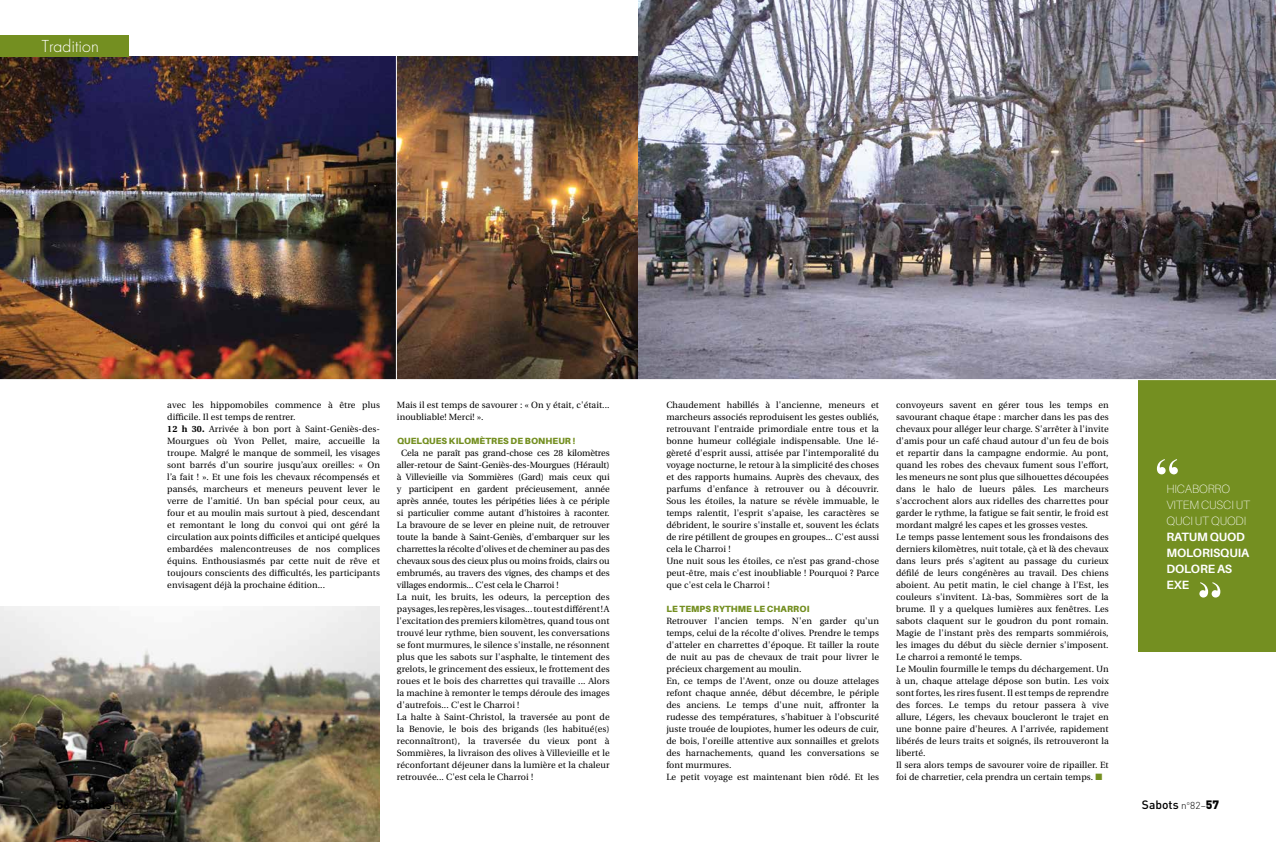
<style>
.page{position:relative;width:1276px;height:842px;background:#fff}
.page>*{position:absolute;margin:0;border:0;box-sizing:border-box;transform-origin:0 0}
.t1{font:300 16px "Futura";color:#fff}
.t2{font:100 12px/16px "Aileron";letter-spacing:-.01em;color:#fff}
.t3{font:700 12px/16px "Aileron";letter-spacing:-.01em;color:#fff}
.t4{font:500 12px "DIN";color:#000}
.t5{font:300 10px "DIN";color:#000}
.t6{font:9px/12px "Heuristica";letter-spacing:.01em;color:#000}
.t7{font:900 9px "Aileron";letter-spacing:.01em;color:#748f21}
.s1{font-weight:700}
.s2{color:#748f21}
.s3{font-weight:900}
.s4{font-weight:300;font-size:10px}
.s5{font-weight:900;font-size:12px}
</style>
<div class="page">
<img style="left:638px;top:0;width:638px;height:379px">
<img style="left:0;top:607px;width:380px;height:235px">
<img style="left:0;top:57px;width:638px;height:322px">
<div style="left:1138px;top:380px;width:138px;height:271px;background:#748f21"></div>
<svg style="left:1157px;top:459px;width:20px;height:15px"></svg>
<svg style="left:1199px;top:582px;width:21px;height:15px"></svg>
<div style="left:0;top:35px;width:129px;height:22px;background:#748f21"></div>
<hr style="left:396px;top:54px;width:1px;height:329px;background:#fff">
<h1 class="t1" style="left:42px;top:36px;width:58px">Tradition</h1>
<p class="t6" style="left:167px;top:399px;width:214px">avec les hippomobiles commence à être plus difficile. Il est temps de rentrer.<br><span class="s1">12 h 30.</span> Arrivée à bon port à Saint-Geniès-des-Mourgues où Yvon Pellet, maire, accueille la troupe. Malgré le manque de sommeil, les visages sont barrés d’un sourire jusqu’aux oreilles: « On l’a fait ! ». Et une fois les chevaux récompensés et pansés, marcheurs et meneurs peuvent lever le verre de l'amitié. Un ban spécial pour ceux, au four et au moulin mais surtout à pied, descendant et remontant le long du convoi qui ont géré la circulation aux points difficiles et anticipé quelques embardées malencontreuses de nos complices équins. Enthousiasmés par cette nuit de rêve et toujours conscients des difficultés, les participants envisagent déjà la prochaine édition...</p>
<p class="t6" style="left:397px;top:399px;width:214px">Mais il est temps de savourer : « On y était, c'était... inoubliable! Merci! ».</p>
<p class="t7" style="left:397px;top:436px;width:180px">QUELQUES KILOMÈTRES DE BONHEUR !</p>
<p class="t6" style="left:397px;top:447px;width:214px;text-indent:4px">Cela ne paraît pas grand-chose ces 28 kilomètres aller-retour de Saint-Geniès-des-Mourgues (Hérault) à Villevieille via Sommières (Gard) mais ceux qui y participent en gardent précieusement, année après année, toutes les péripéties liées à ce périple si particulier comme autant d'histoires à raconter.<br>La bravoure de se lever en pleine nuit, de retrouver toute la bande à Saint-Geniès, d'embarquer sur les charrettes la récolte d'olives et de cheminer au pas des chevaux sous des cieux plus ou moins froids, clairs ou embrumés, au travers des vignes, des champs et des villages endormis... C'est cela le Charroi !<br>La nuit, les bruits, les odeurs, la perception des paysages, les repères, les visages... tout est différent ! A l'excitation des premiers kilomètres, quand tous ont trouvé leur rythme, bien souvent, les conversations se font murmures, le silence s'installe, ne résonnent plus que les sabots sur l'asphalte, le tintement des grelots, le grincement des essieux, le frottement des roues et le bois des charrettes qui travaille ... Alors la machine à remonter le temps déroule des images d'autrefois... C'est le Charroi !<br>La halte à Saint-Christol, la traversée au pont de la Benovie, le bois des brigands (les habitué(es) reconnaîtront), la traversée du vieux pont à Sommières, la livraison des olives à Villevieille et le réconfortant déjeuner dans la lumière et la chaleur retrouvée... C'est cela le Charroi !</p>
<p class="t6" style="left:666px;top:399px;width:214px">Chaudement habillés à l'ancienne, meneurs et marcheurs associés reproduisent les gestes oubliés, retrouvant l'entraide primordiale entre tous et la bonne humeur collégiale indispensable. Une lé&shy;gèreté d'esprit aussi, attisée par l'intemporalité du voyage nocturne, le retour à la simplicité des choses et des rapports humains. Auprès des chevaux, des parfums d'enfance à retrouver ou à découvrir.<br>Sous les étoiles, la nature se révèle immuable, le temps ralentit, l'esprit s'apaise, les caractères se débrident, le sourire s'installe et, souvent les éclats de rire pétillent de groupes en groupes... C'est aussi cela le Charroi !<br>Une nuit sous les étoiles, ce n’est pas grand-chose peut-être, mais c'est inoubliable ! Pourquoi ? Parce que c'est cela le Charroi !</p>
<p class="t7" style="left:666px;top:604px;width:145px">LE TEMPS RYTHME LE CHARROI</p>
<p class="t6" style="left:666px;top:615px;width:214px">Retrouver l'ancien temps. N'en garder qu'un temps, celui de la récolte d'olives. Prendre le temps d'atteler en charrettes d'époque. Et tailler la route de nuit au pas de chevaux de trait pour livrer le précieux chargement au moulin.<br>En, ce temps de l'Avent, onze ou douze attelages refont chaque année, début décembre, le périple des anciens. Le temps d'une nuit, affronter la rudesse des températures, s'habituer à l'obscurité juste trouée de loupiotes, humer les odeurs de cuir, de bois, l'oreille attentive aux sonnailles et grelots des harnachements, quand les conversations se font murmures.<br>Le petit voyage est maintenant bien rôdé. Et les</p>
<p class="t6" style="left:896px;top:399px;width:214px">convoyeurs savent en gérer tous les temps en savourant chaque étape : marcher dans les pas des chevaux pour alléger leur charge. S'arrêter à l'invite d'amis pour un café chaud autour d'un feu de bois et repartir dans la campagne endormie. Au pont, quand les robes des chevaux fument sous l'effort, les meneurs ne sont plus que silhouettes découpées dans le halo de lueurs pâles. Les marcheurs s'accrochent alors aux ridelles des charrettes pour garder le rythme, la fatigue se fait sentir, le froid est mordant malgré les capes et les grosses vestes.<br>Le temps passe lentement sous les frondaisons des derniers kilomètres, nuit totale, çà et là des chevaux dans leurs prés s'agitent au passage du curieux défilé de leurs congénères au travail. Des chiens aboient. Au petit matin, le ciel change à l'Est, les couleurs s'invitent. Là-bas, Sommières sort de la brume. Il y a quelques lumières aux fenêtres. Les sabots claquent sur le goudron du pont romain.<br>Magie de l'instant près des remparts sommiérois, les images du début du siècle dernier s'imposent.<br>Le charroi a remonté le temps.<br>Le Moulin fourmille le temps du déchargement. Un à un, chaque attelage dépose son butin. Les voix sont fortes, les rires fusent. Il est temps de reprendre des forces. Le temps du retour passera à vive allure, Légers, les chevaux boucleront le trajet en une bonne paire d'heures. A l'arrivée, rapidement libérés de leurs traits et soignés, ils retrouveront la liberté.<br>Il sera alors temps de savourer voire de ripailler. Et foi de charretier, cela prendra un certain temps. <span class="s2">■</span></p>
<h2 class="t2" style="left:1166px;top:481px;width:85px">HICABORRO<br>VITEM CUSCI UT<br>QUCI UT QUODI</h2>
<h2 class="t3" style="left:1166px;top:529px;width:84px">RATUM QUOD<br>MOLORISQUIA<br>DOLORE AS<br>EXE</h2>
<h2 class="t4" style="left:57px;top:796px;width:79px"><span class="s3">56</span><span class="s4">–</span>Sabots <span class="s4">n</span><sup>o</sup><span class="s4">82</span></h2>
<p class="t5" style="left:1190px;top:799px;width:31px">82–<span class="s5">57</span></p>
<h2 class="t4" style="left:1142px;top:796px;width:50px">Sabots <span class="s4">n</span><sup>o</sup></h2>
</div>
